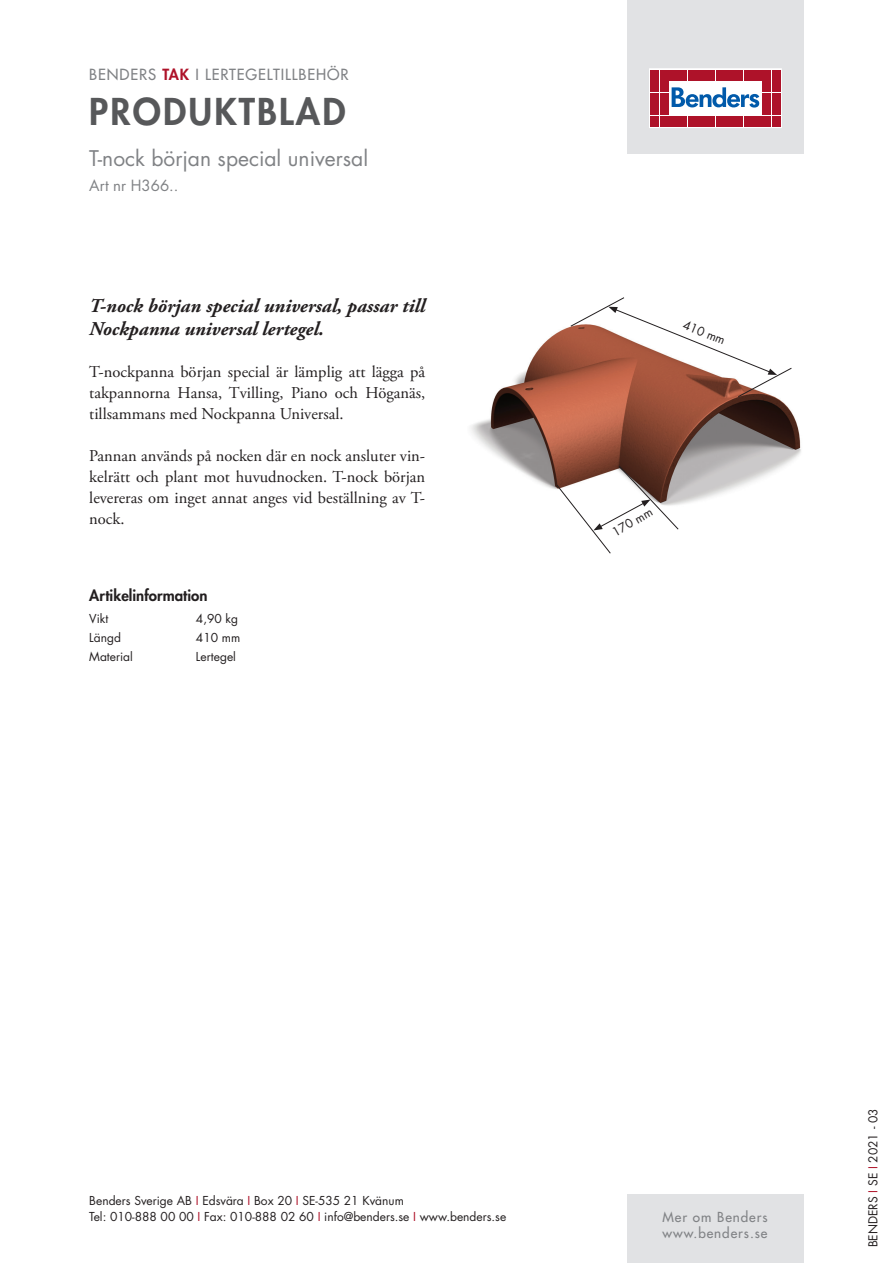
<style>
.page{position:relative;width:893px;height:1263px;background:#fff}
.page>*{position:absolute;margin:0;border:0;box-sizing:border-box;transform-origin:0 0}
.t1{font:800 36px "Futura Std";letter-spacing:.06em;color:#57585a}
.t2{font:21px "Futura Std";color:#808285}
.t3{font:italic 700 19.5px/23.4px "Adobe Garamond Pro";color:#231f20}
.t4{font:16.5px/21px "Adobe Garamond Pro";color:#231f20;text-align:justify}
.t5{font:500 15px "Futura Std";letter-spacing:.06em;color:#808285}
.t6{font:800 15px "Futura Std";color:#231f20}
.t7{font:15px "Futura Std";color:#808285}
.t8{font:500 13.5px/16.2px "Futura Std";letter-spacing:.07em;color:#808285}
.t9{font:12px/16.5px "Futura Std";color:#231f20}
.s1{font-weight:800;color:#ae1229}
.s2{color:#ae1229}
</style>
<div class="page">
<div style="left:627px;top:0;width:177px;height:153px;background:#e1e2e4"></div>
<svg style="left:649px;top:69px;width:132px;height:59px;background:#eac5cb"></svg>
<div style="left:651px;top:70px;width:8px;height:10px;background:#ae1229"></div>
<div style="left:660px;top:70px;width:8px;height:10px;background:#ae1229"></div>
<div style="left:651px;top:81px;width:8px;height:11px;background:#ae1229"></div>
<div style="left:660px;top:81px;width:8px;height:11px;background:#ae1229"></div>
<div style="left:651px;top:93px;width:8px;height:10px;background:#ae1229"></div>
<div style="left:660px;top:93px;width:8px;height:10px;background:#ae1229"></div>
<div style="left:651px;top:104px;width:8px;height:11px;background:#ae1229"></div>
<div style="left:660px;top:104px;width:8px;height:11px;background:#ae1229"></div>
<div style="left:651px;top:116px;width:8px;height:10px;background:#ae1229"></div>
<div style="left:660px;top:116px;width:8px;height:10px;background:#ae1229"></div>
<div style="left:669px;top:70px;width:8px;height:10px;background:#ae1229"></div>
<div style="left:679px;top:70px;width:8px;height:10px;background:#ae1229"></div>
<div style="left:688px;top:70px;width:8px;height:10px;background:#ae1229"></div>
<div style="left:697px;top:70px;width:9px;height:10px;background:#ae1229"></div>
<div style="left:707px;top:70px;width:8px;height:10px;background:#ae1229"></div>
<div style="left:716px;top:70px;width:8px;height:10px;background:#ae1229"></div>
<div style="left:725px;top:70px;width:9px;height:10px;background:#ae1229"></div>
<div style="left:735px;top:70px;width:8px;height:10px;background:#ae1229"></div>
<div style="left:744px;top:70px;width:8px;height:10px;background:#ae1229"></div>
<div style="left:753px;top:70px;width:9px;height:10px;background:#ae1229"></div>
<div style="left:669px;top:116px;width:8px;height:10px;background:#ae1229"></div>
<div style="left:679px;top:116px;width:8px;height:10px;background:#ae1229"></div>
<div style="left:688px;top:116px;width:8px;height:10px;background:#ae1229"></div>
<div style="left:697px;top:116px;width:9px;height:10px;background:#ae1229"></div>
<div style="left:707px;top:116px;width:8px;height:10px;background:#ae1229"></div>
<div style="left:716px;top:116px;width:8px;height:10px;background:#ae1229"></div>
<div style="left:725px;top:116px;width:9px;height:10px;background:#ae1229"></div>
<div style="left:735px;top:116px;width:8px;height:10px;background:#ae1229"></div>
<div style="left:744px;top:116px;width:8px;height:10px;background:#ae1229"></div>
<div style="left:753px;top:116px;width:9px;height:10px;background:#ae1229"></div>
<div style="left:763px;top:70px;width:8px;height:10px;background:#ae1229"></div>
<div style="left:772px;top:70px;width:8px;height:10px;background:#ae1229"></div>
<div style="left:763px;top:81px;width:8px;height:11px;background:#ae1229"></div>
<div style="left:772px;top:81px;width:8px;height:11px;background:#ae1229"></div>
<div style="left:763px;top:93px;width:8px;height:10px;background:#ae1229"></div>
<div style="left:772px;top:93px;width:8px;height:10px;background:#ae1229"></div>
<div style="left:763px;top:104px;width:8px;height:11px;background:#ae1229"></div>
<div style="left:772px;top:104px;width:8px;height:11px;background:#ae1229"></div>
<div style="left:763px;top:116px;width:8px;height:10px;background:#ae1229"></div>
<div style="left:772px;top:116px;width:8px;height:10px;background:#ae1229"></div>
<svg style="left:672px;top:87px;width:87px;height:21px;background:#90b6d9"></svg>
<div style="left:627px;top:1195px;width:177px;height:68px;background:#e1e2e4"></div>
<img style="left:471px;top:327px;width:330px;height:178px">
<svg style="left:570px;top:297px;width:222px;height:100px"></svg>
<svg style="left:557px;top:466px;width:122px;height:88px"></svg>
<p class="t5" style="left:89px;top:65px;width:261px">BENDERS <span class="s1">TAK</span> I LERTEGELTILLBEHÖR</p>
<h1 class="t1" style="left:89px;top:89px;width:258px">PRODUKTBLAD</h1>
<p class="t2" style="left:89px;top:145px;width:280px">T-nock början special universal</p>
<p class="t7" style="left:89px;top:176px;width:91px">Art nr H366..</p>
<p class="t3" style="left:89px;top:294px;width:337px">T-nock början special universal, passar till<br>Nockpanna universal lertegel.</p>
<p class="t4" style="left:89px;top:362px;width:337px">T-nockpanna början special är lämplig att lägga på takpannorna Hansa, Tvilling, Piano och Höganäs, tillsammans med Nockpanna Universal.</p>
<p class="t4" style="left:89px;top:446px;width:337px">Pannan används på nocken där en nock ansluter vin&shy;kelrätt och plant mot huvudnocken. T-nock början levereras om inget annat anges vid beställning av T&shy;nock.</p>
<p class="t6" style="left:89px;top:586px;width:120px">Artikelinformation</p>
<p class="t9" style="left:89px;top:610px;width:21px">Vikt</p>
<p class="t9" style="left:196px;top:610px;width:44px">4,90 kg</p>
<p class="t9" style="left:89px;top:630px;width:33px">Längd</p>
<p class="t9" style="left:196px;top:630px;width:46px">410 mm</p>
<p class="t9" style="left:89px;top:649px;width:45px">Material</p>
<p class="t9" style="left:196px;top:649px;width:42px">Lertegel</p>
<p class="t9" style="left:687px;top:316px;width:46px;rotate:22deg">410 mm</p>
<p class="t9" style="left:609px;top:526px;width:46px;rotate:-30deg">170 mm</p>
<p class="t9" style="left:89px;top:1192px;width:418px">Benders Sverige AB <span class="s2">I</span> Edsvära <span class="s2">I</span> Box 20 <span class="s2">I</span> SE-535 21 Kvänum<br>Tel: 010-888 00 00 <span class="s2">I</span> Fax: 010-888 02 60 <span class="s2">I</span> info@benders.se <span class="s2">I</span> www.benders.se</p>
<p class="t8" style="left:662px;top:1209px;width:107px">Mer om Benders www.benders.se</p>
<p class="t9" style="left:865px;top:1247px;width:140px;rotate:-90deg">BENDERS <span class="s2">I</span> SE <span class="s2">I</span> 2021 - 03</p>
</div>
